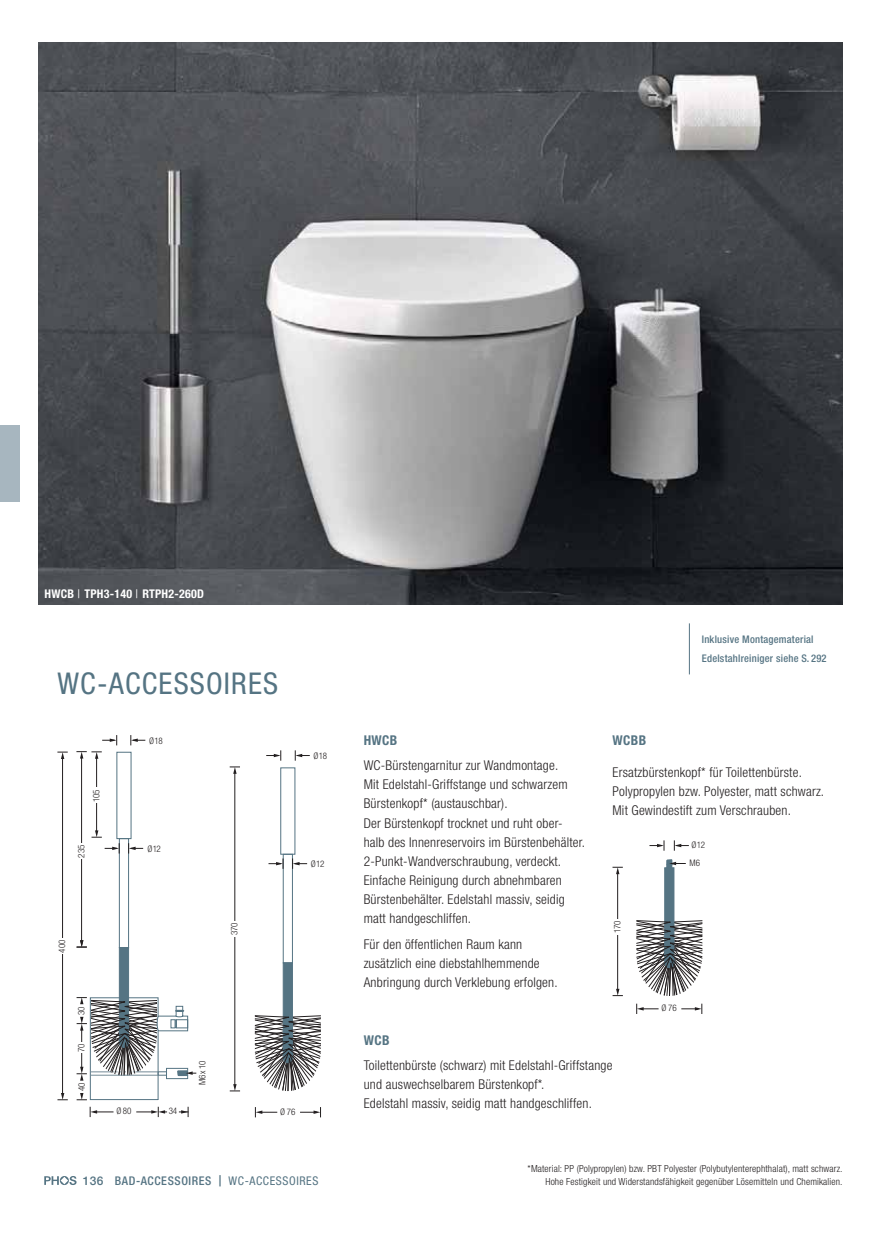
<style>
.page{position:relative;width:872px;height:1234px;background:#fff}
.page>*{position:absolute;margin:0;border:0;box-sizing:border-box;transform-origin:0 0}
.t1{font:condensed 30px "Helvetica Neue LT Std";letter-spacing:.04em;color:#557483}
.t2{font:300 condensed 13.5px/19.2px "Helvetica Neue LT Std";letter-spacing:.015em;color:#231f20}
.t3{font:700 condensed 13.5px "Helvetica Neue LT Std";letter-spacing:.03em;color:#557483}
.t4{font:500 condensed 12px "Helvetica Neue LT Std";letter-spacing:.05em;color:#557483}
.t5{font:700 condensed 12px "Helvetica Neue LT Std";letter-spacing:.02em;color:#fff}
.t6{font:500 condensed 10.5px/19.2px "Helvetica Neue LT Std";letter-spacing:.02em;color:#557483}
.t7{font:300 condensed 9.75px/12.8px "Helvetica Neue LT Std";letter-spacing:.015em;color:#231f20;text-align:right}
.t8{font:300 condensed 9px/18.1px "Helvetica Neue LT Std";color:#231f20}
.s1{font-weight:400}
.s2{font-stretch:normal}
.s3{font-stretch:normal;font-size:11.25px}
</style>
<div class="page">
<img style="left:38px;top:43px;width:804px;height:561px">
<div style="left:283px;top:962px;width:9px;height:95px;background:#557483"></div>
<div style="left:283px;top:962px;width:10px;height:95px;border:1px solid #557483"></div>
<div style="left:283px;top:853px;width:10px;height:109px;border:1px solid #557483"></div>
<svg style="left:295px;top:750px;width:15px;height:10px"></svg>
<svg style="left:266px;top:750px;width:15px;height:10px"></svg>
<svg style="left:255px;top:1107px;width:22px;height:10px"></svg>
<svg style="left:300px;top:1107px;width:21px;height:10px"></svg>
<svg style="left:230px;top:992px;width:91px;height:100px"></svg>
<svg style="left:230px;top:766px;width:10px;height:7px"></svg>
<hr style="left:234px;top:771px;width:1px;height:314px;background:#231f20">
<div style="left:231px;top:920px;width:7px;height:16px;background:#fff"></div>
<div style="left:280px;top:767px;width:15px;height:87px;border:1px solid #557483"></div>
<svg style="left:292px;top:858px;width:15px;height:10px"></svg>
<svg style="left:268px;top:858px;width:16px;height:10px"></svg>
<div style="left:119px;top:947px;width:10px;height:94px;background:#557483"></div>
<div style="left:119px;top:838px;width:10px;height:109px;border:1px solid #557483"></div>
<svg style="left:131px;top:735px;width:14px;height:10px"></svg>
<svg style="left:102px;top:735px;width:15px;height:10px"></svg>
<hr style="left:81px;top:756px;width:1px;height:186px;background:#231f20">
<div style="left:78px;top:842px;width:8px;height:16px;background:#fff"></div>
<svg style="left:128px;top:843px;width:15px;height:10px"></svg>
<svg style="left:105px;top:843px;width:15px;height:10px"></svg>
<svg style="left:91px;top:830px;width:11px;height:7px"></svg>
<svg style="left:76px;top:751px;width:26px;height:7px"></svg>
<hr style="left:96px;top:756px;width:1px;height:76px;background:#231f20">
<div style="left:93px;top:787px;width:8px;height:16px;background:#fff"></div>
<div style="left:90px;top:997px;width:68px;height:103px;border:1px solid #557483"></div>
<svg style="left:76px;top:939px;width:11px;height:8px"></svg>
<svg style="left:77px;top:1093px;width:10px;height:7px"></svg>
<svg style="left:57px;top:1092px;width:11px;height:8px"></svg>
<svg style="left:57px;top:751px;width:11px;height:7px"></svg>
<svg style="left:90px;top:1106px;width:23px;height:10px"></svg>
<svg style="left:77px;top:977px;width:119px;height:104px"></svg>
<hr style="left:81px;top:1027px;width:1px;height:43px;background:#231f20">
<hr style="left:62px;top:757px;width:1px;height:338px;background:#231f20">
<div style="left:78px;top:1080px;width:7px;height:11px;background:#fff"></div>
<div style="left:78px;top:1005px;width:10px;height:10px;background:#fff"></div>
<div style="left:78px;top:1042px;width:7px;height:10px;background:#fff"></div>
<div style="left:59px;top:938px;width:7px;height:15px;background:#fff"></div>
<svg style="left:136px;top:1106px;width:31px;height:10px"></svg>
<svg style="left:179px;top:1106px;width:10px;height:10px"></svg>
<div style="left:664px;top:867px;width:10px;height:95px;background:#557483"></div>
<div style="left:664px;top:867px;width:10px;height:95px;border:1px solid #557483"></div>
<svg style="left:612px;top:866px;width:11px;height:8px"></svg>
<svg style="left:674px;top:840px;width:15px;height:10px"></svg>
<svg style="left:649px;top:840px;width:16px;height:10px"></svg>
<svg style="left:612px;top:897px;width:91px;height:116px"></svg>
<hr style="left:617px;top:872px;width:1px;height:119px;background:#231f20">
<div style="left:614px;top:918px;width:7px;height:16px;background:#fff"></div>
<svg style="left:666px;top:859px;width:20px;height:14px"></svg>
<hr style="left:689px;top:623px;width:1px;height:51px;background:#557483">
<svg style="left:44px;top:1176px;width:33px;height:8px"></svg>
<div style="left:0;top:425px;width:19px;height:77px;background:#a7b6bf"></div>
<p class="t5" style="left:45px;top:586px;width:161px">HWCB <span class="s1">|</span> TPH3-140 <span class="s1">|</span> RTPH2-260D</p>
<h1 class="t1" style="left:57px;top:672px;width:222px">WC-ACCESSOIRES</h1>
<p class="t8" style="left:88px;top:801px;width:14px;rotate:-90deg">105</p>
<p class="t8" style="left:149px;top:732px;width:15px">Ø 18</p>
<p class="t8" style="left:73px;top:857px;width:14px;rotate:-90deg">235</p>
<p class="t8" style="left:147px;top:840px;width:15px">Ø 12</p>
<p class="t8" style="left:54px;top:952px;width:14px;rotate:-90deg">400</p>
<p class="t8" style="left:73px;top:1014px;width:10px;rotate:-90deg">30</p>
<p class="t8" style="left:73px;top:1051px;width:10px;rotate:-90deg">70</p>
<p class="t8" style="left:74px;top:1090px;width:10px;rotate:-90deg">40</p>
<p class="t8" style="left:116px;top:1102px;width:17px">Ø 80</p>
<p class="t8" style="left:226px;top:935px;width:14px;rotate:-90deg">370</p>
<p class="t8" style="left:169px;top:1102px;width:10px">34</p>
<p class="t8" style="left:194px;top:1084px;width:26px;rotate:-90deg">M6 x 10</p>
<p class="t8" style="left:313px;top:747px;width:15px">Ø 18</p>
<p class="t8" style="left:311px;top:855px;width:15px">Ø 12</p>
<p class="t8" style="left:280px;top:1103px;width:17px">Ø 76</p>
<p class="t4" style="left:83px;top:1176px;width:237px"><span class="s2">136</span> BAD-ACCESSOIRES <span class="s3">|</span> <span class="s1">WC-ACCESSOIRES</span></p>
<p class="t3" style="left:364px;top:732px;width:35px">HWCB</p>
<p class="t2" style="left:364px;top:757px;width:223px">WC-Bürstengarnitur zur Wandmontage.<br>Mit Edelstahl-Griffstange und schwarzem Bürstenkopf* (austauschbar).<br>Der Bürstenkopf trocknet und ruht ober&shy;halb des Innenreservoirs im Bürstenbehälter.<br>2-Punkt-Wandverschraubung, verdeckt.<br>Einfache Reinigung durch abnehmbaren Bürstenbehälter. Edelstahl massiv, seidig matt handgeschliffen.</p>
<p class="t2" style="left:364px;top:935px;width:195px">Für den öffentlichen Raum kann zusätzlich eine diebstahlhemmende<br>Anbringung durch Verklebung erfolgen.</p>
<p class="t6" style="left:702px;top:630px;width:126px">Inklusive Montagematerial<br>Edelstahlreiniger siehe S. 292</p>
<p class="t3" style="left:612px;top:731px;width:35px">WCBB</p>
<p class="t2" style="left:612px;top:763px;width:213px">Ersatzbürstenkopf* für Toilettenbürste.<br>Polypropylen bzw. Polyester, matt schwarz.<br>Mit Gewindestift zum Verschrauben.</p>
<p class="t8" style="left:609px;top:932px;width:14px;rotate:-90deg">170</p>
<p class="t8" style="left:689px;top:836px;width:17px">Ø 12<br>M6</p>
<p class="t8" style="left:661px;top:999px;width:17px">Ø 76</p>
<p class="t3" style="left:364px;top:1031px;width:27px">WCB</p>
<p class="t2" style="left:364px;top:1057px;width:250px">Toilettenbürste (schwarz) mit Edelstahl-Griffstange und auswechselbarem Bürstenkopf*.<br>Edelstahl massiv, seidig matt handgeschliffen.</p>
<p class="t7" style="left:527px;top:1163px;width:316px">*Material: PP (Polypropylen) bzw. PBT Polyester (Polybutylenterephthalat), matt schwarz.<br>Hohe Festigkeit und Widerstandsfähigkeit gegenüber Lösemitteln und Chemikalien.</p>
</div>
